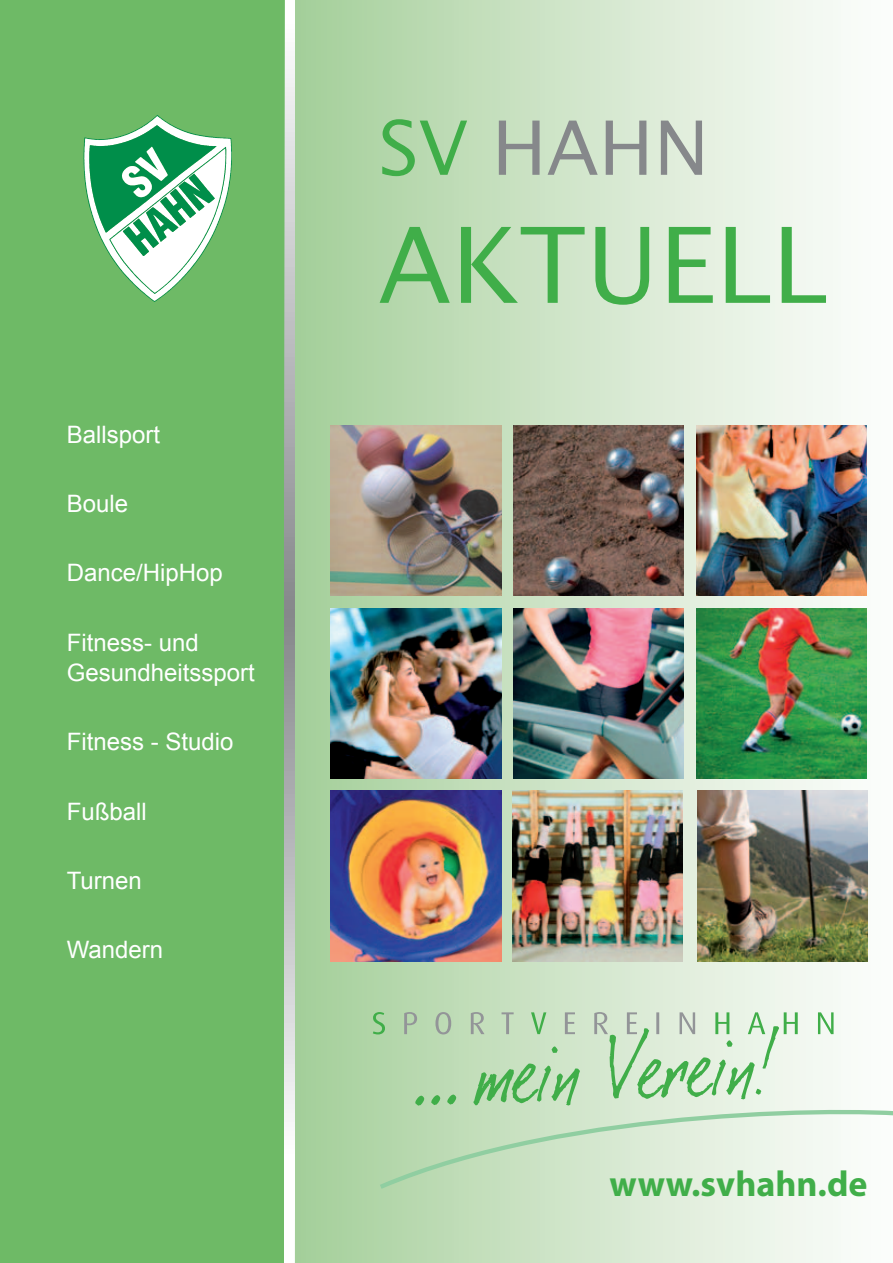
<style>
.page{position:relative;width:893px;height:1263px;background:#fff}
.page>*{position:absolute;margin:0;border:0;box-sizing:border-box;transform-origin:0 0}
.t1{font:105px "Lucida Sans";color:#40ae49}
.t2{font:75px "Lucida Sans";color:#86888b}
.t3{font:700 36px "Myriad Pro";color:#40ae49}
.t4{font:24px/30px "Arial";color:#fff}
.s1{color:#40ae49}
</style>
<div class="page">
<div style="left:1px;top:0;width:285px;height:1263px;background:#6eba66"></div>
<div style="left:293px;top:0;width:600px;height:1263px;background:linear-gradient(to right,#a5ce9a,#fefefe)"></div>
<img style="left:331px;top:425px;width:170px;height:170px">
<img style="left:331px;top:608px;width:170px;height:170px">
<img style="left:514px;top:425px;width:170px;height:170px">
<img style="left:514px;top:608px;width:170px;height:170px">
<img style="left:697px;top:425px;width:170px;height:170px">
<img style="left:697px;top:608px;width:170px;height:170px">
<svg style="left:285px;top:0;width:10px;height:1263px"></svg>
<img style="left:512px;top:791px;width:170px;height:170px">
<img style="left:697px;top:791px;width:170px;height:170px">
<svg style="left:83px;top:115px;width:149px;height:187px"></svg>
<svg style="left:373px;top:1012px;width:520px;height:180px"></svg>
<img style="left:331px;top:791px;width:170px;height:170px">
<p class="t4" style="left:67px;top:419px;width:95px">Ballsport</p>
<p class="t4" style="left:67px;top:489px;width:63px">Boule</p>
<p class="t4" style="left:67px;top:558px;width:157px">Dance/HipHop</p>
<p class="t4" style="left:67px;top:627px;width:190px">Fitness- und<br>Gesundheitssport</p>
<p class="t4" style="left:67px;top:727px;width:168px">Fitness - Studio</p>
<p class="t4" style="left:67px;top:796px;width:82px">Fußball</p>
<p class="t4" style="left:67px;top:866px;width:77px">Turnen</p>
<p class="t4" style="left:67px;top:935px;width:98px">Wandern</p>
<h2 class="t2" style="left:378px;top:117px;width:332px"><span class="s1">SV</span> HAHN</h2>
<h1 class="t1" style="left:378px;top:222px;width:451px">AKTUELL</h1>
<h3 class="t3" style="left:610px;top:1162px;width:259px">www.svhahn.de</h3>
</div>
